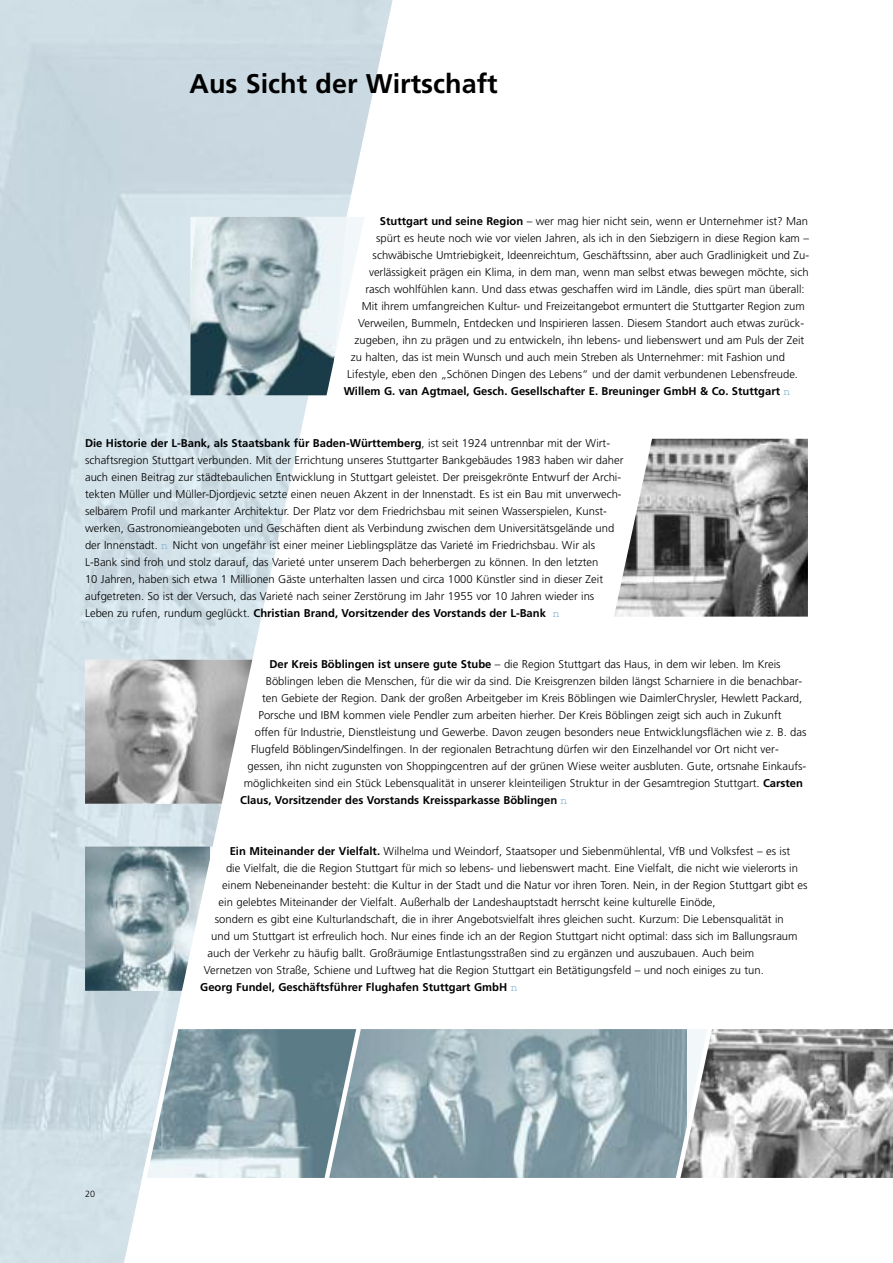
<style>
.page{position:relative;width:893px;height:1263px;background:#fff}
.page>*{position:absolute;margin:0;border:0;box-sizing:border-box;transform-origin:0 0}
.t1{font:700 27px "Frutiger";color:#000}
.t2{font:300 11.25px/17px "Frutiger";color:#000}
.t3{font:700 11.25px "Frutiger";color:#000}
.t4{font:300 9px "Frutiger";color:#000}
.s1{font-weight:700}
.s2{font-family:"Courier";font-weight:400;color:#7caece}
</style>
<div class="page">
<img style="left:0;top:0;width:115px;height:1263px">
<img style="left:85px;top:660px;width:30px;height:144px">
<img style="left:85px;top:846px;width:30px;height:145px">
<img style="left:404px;top:1029px;width:262px;height:149px">
<svg style="left:115px;top:0;width:289px;height:1263px"></svg>
<svg style="left:666px;top:1029px;width:227px;height:149px;background:#a5a7a8"></svg>
<svg style="left:346px;top:217px;width:19px;height:178px"></svg>
<img style="left:190px;top:217px;width:156px;height:178px">
<img style="left:614px;top:439px;width:194px;height:177px">
<h1 class="t1" style="left:190px;top:72px;width:310px">Aus Sicht der Wirtschaft</h1>
<p class="t2" style="left:380px;top:214px;width:430px"><span class="s1">Stuttgart und seine Region</span> – wer mag hier nicht sein, wenn er Unternehmer ist? Man</p>
<p class="t2" style="left:376px;top:231px;width:434px">spürt es heute noch wie vor vielen Jahren, als ich in den Siebzigern in diese Region kam –</p>
<p class="t2" style="left:373px;top:248px;width:438px">schwäbische Umtriebigkeit, Ideenreichtum, Geschäftssinn, aber auch Gradlinigkeit und Zu-</p>
<p class="t2" style="left:369px;top:265px;width:441px">verlässigkeit prägen ein Klima, in dem man, wenn man selbst etwas bewegen möchte, sich</p>
<p class="t2" style="left:365px;top:282px;width:441px">rasch wohlfühlen kann. Und dass etwas geschaffen wird im Ländle, dies spürt man überall:</p>
<p class="t2" style="left:362px;top:299px;width:445px">Mit ihrem umfangreichen Kultur- und Freizeitangebot ermuntert die Stuttgarter Region zum</p>
<p class="t2" style="left:358px;top:316px;width:448px">Verweilen, Bummeln, Entdecken und Inspirieren lassen. Diesem Standort auch etwas zurück-</p>
<p class="t2" style="left:354px;top:333px;width:451px">zugeben, ihn zu prägen und zu entwickeln, ihn lebens- und liebenswert und am Puls der Zeit</p>
<p class="t2" style="left:351px;top:350px;width:436px">zu halten, das ist mein Wunsch und auch mein Streben als Unternehmer: mit Fashion und</p>
<p class="t2" style="left:347px;top:367px;width:452px">Lifestyle, eben den „Schönen Dingen des Lebens“ und der damit verbundenen Lebensfreude.</p>
<p class="t3" style="left:344px;top:387px;width:448px">Willem G. van Agtmael, Gesch. Gesellschafter E. Breuninger GmbH &amp; Co. Stuttgart <span class="s2">n</span></p>
<p class="t2" style="left:85px;top:435px;width:540px"><span class="s1">Die Historie der L-Bank, als Staatsbank für Baden-Württemberg</span>, ist seit 1924 untrennbar mit der Wirt&shy;schaftsregion Stuttgart verbunden. Mit der Errichtung unseres Stuttgarter Bankgebäudes 1983 haben wir daher auch einen Beitrag zur städtebaulichen Entwicklung in Stuttgart geleistet. Der preisgekrönte Entwurf der Archi&shy;tekten Müller und Müller-Djordjevic setzte einen neuen Akzent in der Innenstadt. Es ist ein Bau mit unverwech&shy;selbarem Profil und markanter Architektur. Der Platz vor dem Friedrichsbau mit seinen Wasserspielen, Kunst&shy;werken, Gastronomieangeboten und Geschäften dient als Verbindung zwischen dem Universitätsgelände und der Innenstadt. <span class="s2">n</span> Nicht von ungefähr ist einer meiner Lieblingsplätze das Varieté im Friedrichsbau. Wir als L-Bank sind froh und stolz darauf, das Varieté unter unserem Dach beherbergen zu können. In den letzten<br>10 Jahren, haben sich etwa 1 Millionen Gäste unterhalten lassen und circa 1000 Künstler sind in dieser Zeit aufgetreten. So ist der Versuch, das Varieté nach seiner Zerstörung im Jahr 1955 vor 10 Jahren wieder ins Leben zu rufen, rundum geglückt. <span class="s1">Christian Brand, Vorsitzender des Vorstands der L-Bank</span> <span class="s2">n</span></p>
<p class="t2" style="left:269px;top:656px;width:513px"><span class="s1">Der Kreis Böblingen ist unsere gute Stube</span> – die Region Stuttgart das Haus, in dem wir leben. Im Kreis</p>
<p class="t2" style="left:266px;top:673px;width:538px">Böblingen leben die Menschen, für die wir da sind. Die Kreisgrenzen bilden längst Scharniere in die benachbar-</p>
<p class="t2" style="left:262px;top:690px;width:542px">ten Gebiete der Region. Dank der großen Arbeitgeber im Kreis Böblingen wie DaimlerChrysler, Hewlett Packard,</p>
<p class="t2" style="left:258px;top:707px;width:525px">Porsche und IBM kommen viele Pendler zum arbeiten hierher. Der Kreis Böblingen zeigt sich auch in Zukunft</p>
<p class="t2" style="left:255px;top:724px;width:553px">offen für Industrie, Dienstleistung und Gewerbe. Davon zeugen besonders neue Entwicklungsflächen wie z. B. das</p>
<p class="t2" style="left:251px;top:741px;width:529px">Flugfeld Böblingen/Sindelfingen. In der regionalen Betrachtung dürfen wir den Einzelhandel vor Ort nicht ver-</p>
<p class="t2" style="left:247px;top:758px;width:560px">gessen, ihn nicht zugunsten von Shoppingcentren auf der grünen Wiese weiter ausbluten. Gute, ortsnahe Einkaufs-</p>
<p class="t2" style="left:244px;top:775px;width:561px">möglichkeiten sind ein Stück Lebensqualität in unserer kleinteiligen Struktur in der Gesamtregion Stuttgart. <span class="s1">Carsten</span></p>
<p class="t3" style="left:240px;top:795px;width:329px">Claus, Vorsitzender des Vorstands Kreissparkasse Böblingen <span class="s2">n</span></p>
<p class="t4" style="left:85px;top:1191px;width:12px">20</p>
<p class="t2" style="left:230px;top:843px;width:562px"><span class="s1">Ein Miteinander der Vielfalt.</span> Wilhelma und Weindorf, Staatsoper und Siebenmühlental, VfB und Volksfest – es ist</p>
<p class="t2" style="left:226px;top:860px;width:573px">die Vielfalt, die die Region Stuttgart für mich so lebens- und liebenswert macht. Eine Vielfalt, die nicht wie vielerorts in</p>
<p class="t2" style="left:222px;top:877px;width:587px">einem Nebeneinander besteht: die Kultur in der Stadt und die Natur vor ihren Toren. Nein, in der Region Stuttgart gibt es</p>
<p class="t2" style="left:219px;top:894px;width:499px">ein gelebtes Miteinander der Vielfalt. Außerhalb der Landeshauptstadt herrscht keine kulturelle Einöde,</p>
<p class="t2" style="left:215px;top:911px;width:570px">sondern es gibt eine Kulturlandschaft, die in ihrer Angebotsvielfalt ihres gleichen sucht. Kurzum: Die Lebensqualität in</p>
<p class="t2" style="left:211px;top:928px;width:588px">und um Stuttgart ist erfreulich hoch. Nur eines finde ich an der Region Stuttgart nicht optimal: dass sich im Ballungsraum</p>
<p class="t2" style="left:208px;top:945px;width:548px">auch der Verkehr zu häufig ballt. Großräumige Entlastungsstraßen sind zu ergänzen und auszubauen. Auch beim</p>
<p class="t2" style="left:204px;top:962px;width:561px">Vernetzen von Straße, Schiene und Luftweg hat die Region Stuttgart ein Betätigungsfeld – und noch einiges zu tun.</p>
<p class="t3" style="left:200px;top:982px;width:319px">Georg Fundel, Geschäftsführer Flughafen Stuttgart GmbH <span class="s2">n</span></p>
</div>
